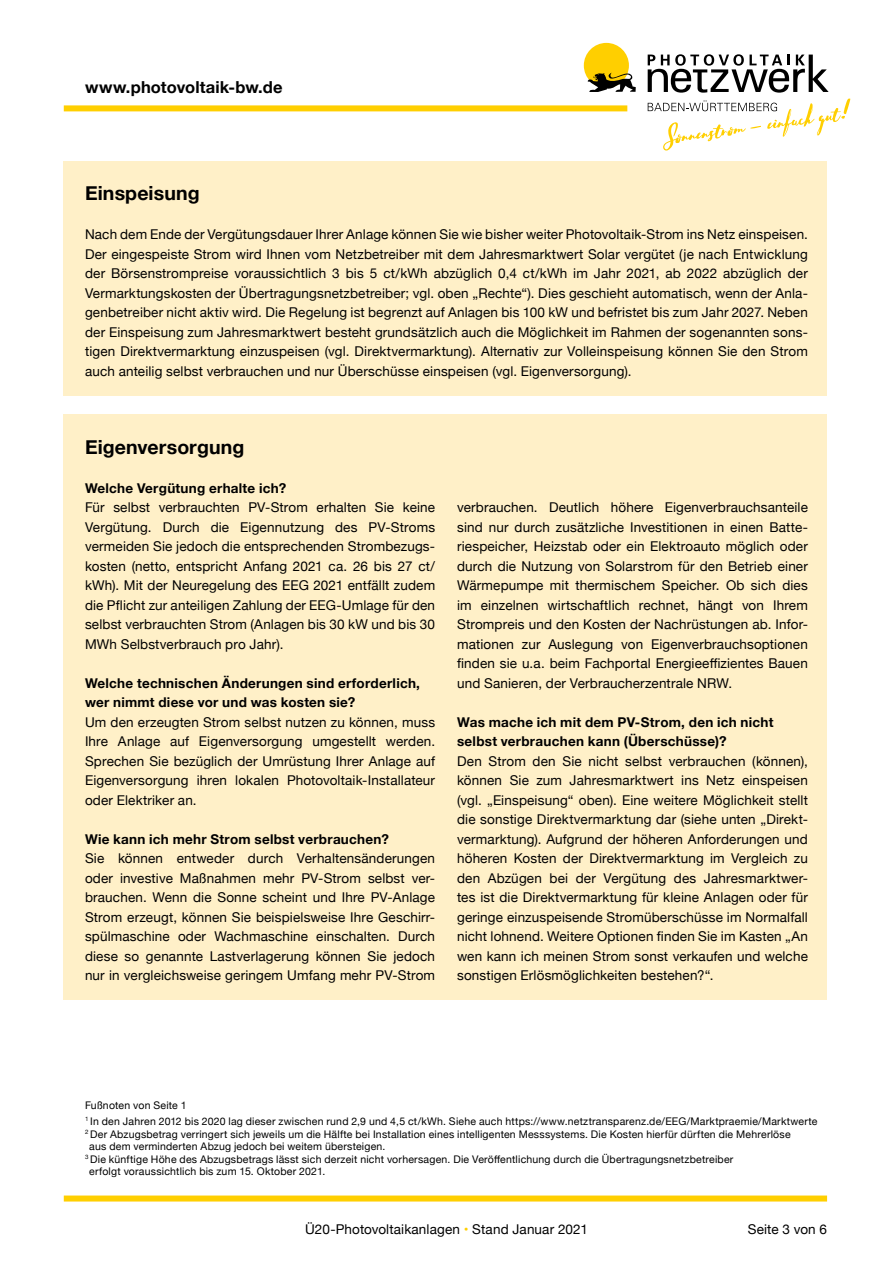
<style>
.page{position:relative;width:893px;height:1263px;background:#fff}
.page>*{position:absolute;margin:0;border:0;box-sizing:border-box;transform-origin:0 0}
.t1{font:700 19.5px "Helvetica Neue";letter-spacing:.005em;color:#000}
.t2{font:700 16.5px "Helvetica Neue";letter-spacing:.005em;color:#000}
.t3{font:13.5px/19.5px "Helvetica Neue";letter-spacing:.01em;color:#000;text-align:justify}
.t4{font:700 13.5px/19.5px "Helvetica Neue";letter-spacing:.02em;color:#000}
.t5{font:10.5px "Helvetica Neue";letter-spacing:.02em;color:#000}
.s1{color:#ffcf00}
</style>
<div class="page">
<div style="left:67px;top:1195px;width:757px;height:6px;background:#ffcf00"></div>
<div style="left:67px;top:105px;width:557px;height:6px;background:#ffcf00"></div>
<div style="left:584px;top:43px;width:45px;height:45px;background:#ffcf00;border-radius:50%"></div>
<svg style="left:588px;top:73px;width:48px;height:19px"></svg>
<svg style="left:648px;top:54px;width:181px;height:39px"></svg>
<svg style="left:648px;top:99px;width:202px;height:52px"></svg>
<div style="left:64px;top:161px;width:763px;height:234px;background:#fff0c8"></div>
<div style="left:64px;top:415px;width:763px;height:585px;background:#fff0c8"></div>
<p class="t2" style="left:85px;top:74px;width:199px">www.photovoltaik-bw.de</p>
<h1 class="t1" style="left:85px;top:178px;width:116px">Einspeisung</h1>
<p class="t3" style="left:85px;top:226px;width:724px">Nach dem Ende der Vergütungsdauer Ihrer Anlage können Sie wie bisher weiter Photovoltaik-Strom ins Netz einspeisen.<br>Der eingespeiste Strom wird Ihnen vom Netzbetreiber mit dem Jahresmarktwert Solar vergütet (je nach Entwicklung der Börsenstrompreise voraussichtlich 3 bis 5 ct/kWh abzüglich 0,4 ct/kWh im Jahr 2021, ab 2022 abzüglich der Vermarktungskosten der Übertragungsnetzbetreiber; vgl. oben „Rechte“). Dies geschieht automatisch, wenn der Anla&shy;genbetreiber nicht aktiv wird. Die Regelung ist begrenzt auf Anlagen bis 100 kW und befristet bis zum Jahr 2027. Neben der Einspeisung zum Jahresmarktwert besteht grundsätzlich auch die Möglichkeit im Rahmen der sogenannten sons&shy;tigen Direktvermarktung einzuspeisen (vgl. Direktvermarktung). Alternativ zur Volleinspeisung können Sie den Strom auch anteilig selbst verbrauchen und nur Überschüsse einspeisen (vgl. Eigenversorgung).</p>
<h1 class="t1" style="left:85px;top:432px;width:161px">Eigenversorgung</h1>
<p class="t4" style="left:85px;top:479px;width:203px">Welche Vergütung erhalte ich?</p>
<p class="t3" style="left:85px;top:499px;width:352px">Für selbst verbrauchten PV-Strom erhalten Sie keine Vergütung. Durch die Eigennutzung des PV-Stroms vermeiden Sie jedoch die entsprechenden Strombezugs&shy;kosten (netto, entspricht Anfang 2021 ca. 26 bis 27 ct/ kWh). Mit der Neuregelung des EEG 2021 entfällt zudem die Pflicht zur anteiligen Zahlung der EEG-Umlage für den selbst verbrauchten Strom (Anlagen bis 30 kW und bis 30<br>MWh Selbstverbrauch pro Jahr).</p>
<p class="t4" style="left:85px;top:674px;width:336px">Welche technischen Änderungen sind erforderlich, wer nimmt diese vor und was kosten sie?</p>
<p class="t3" style="left:85px;top:713px;width:352px">Um den erzeugten Strom selbst nutzen zu können, muss Ihre Anlage auf Eigenversorgung umgestellt werden.<br>Sprechen Sie bezüglich der Umrüstung Ihrer Anlage auf Eigenversorgung ihren lokalen Photovoltaik-Installateur oder Elektriker an.</p>
<p class="t4" style="left:85px;top:829px;width:305px">Wie kann ich mehr Strom selbst verbrauchen?</p>
<p class="t3" style="left:85px;top:849px;width:352px">Sie können entweder durch Verhaltensänderungen oder investive Maßnahmen mehr PV-Strom selbst ver&shy;brauchen. Wenn die Sonne scheint und Ihre PV-Anlage Strom erzeugt, können Sie beispielsweise Ihre Geschirr&shy;spülmaschine oder Wachmaschine einschalten. Durch diese so genannte Lastverlagerung können Sie jedoch nur in vergleichsweise geringem Umfang mehr PV-Strom</p>
<p class="t3" style="left:457px;top:499px;width:352px">verbrauchen. Deutlich höhere Eigenverbrauchsanteile sind nur durch zusätzliche Investitionen in einen Batte&shy;riespeicher, Heizstab oder ein Elektroauto möglich oder durch die Nutzung von Solarstrom für den Betrieb einer Wärmepumpe mit thermischem Speicher. Ob sich dies im einzelnen wirtschaftlich rechnet, hängt von Ihrem Strompreis und den Kosten der Nachrüstungen ab. Infor&shy;mationen zur Auslegung von Eigenverbrauchsoptionen finden sie u.a. beim Fachportal Energieeffizientes Bauen und Sanieren, der Verbraucherzentrale NRW.</p>
<p class="t4" style="left:457px;top:713px;width:318px">Was mache ich mit dem PV-Strom, den ich nicht selbst verbrauchen kann (Überschüsse)?</p>
<p class="t3" style="left:457px;top:752px;width:352px">Den Strom den Sie nicht selbst verbrauchen (können), können Sie zum Jahresmarktwert ins Netz einspeisen (vgl. „Einspeisung“ oben). Eine weitere Möglichkeit stellt die sonstige Direktvermarktung dar (siehe unten „Direkt&shy;vermarktung). Aufgrund der höheren Anforderungen und höheren Kosten der Direktvermarktung im Vergleich zu den Abzügen bei der Vergütung des Jahresmarktwer&shy;tes ist die Direktvermarktung für kleine Anlagen oder für geringe einzuspeisende Stromüberschüsse im Normalfall nicht lohnend. Weitere Optionen finden Sie im Kasten „An wen kann ich meinen Strom sonst verkaufen und welche sonstigen Erlösmöglichkeiten bestehen?“.</p>
<p class="t5" style="left:85px;top:1098px;width:103px">Fußnoten von Seite 1</p>
<p class="t5" style="left:85px;top:1114px;width:734px"><sup>1</sup> In den Jahren 2012 bis 2020 lag dieser zwischen rund 2,9 und 4,5 ct/kWh. Siehe auch https://www.netztransparenz.de/EEG/Marktpraemie/Marktwerte</p>
<p class="t5" style="left:85px;top:1126px;width:707px"><sup>2</sup> Der Abzugsbetrag verringert sich jeweils um die Hälfte bei Installation eines intelligenten Messsystems. Die Kosten hierfür dürften die Mehrerlöse</p>
<p class="t5" style="left:89px;top:1139px;width:298px">aus dem verminderten Abzug jedoch bei weitem übersteigen.</p>
<p class="t5" style="left:85px;top:1151px;width:650px"><sup>3</sup> Die künftige Höhe des Abzugsbetrags lässt sich derzeit nicht vorhersagen. Die Veröffentlichung durch die Übertragungsnetzbetreiber</p>
<p class="t5" style="left:89px;top:1164px;width:238px">erfolgt voraussichtlich bis zum 15. Oktober 2021.</p>
<p class="t3" style="left:305px;top:1220px;width:284px">Ü20-Photovoltaikanlagen <span class="s1">•</span> Stand Januar 2021</p>
<p class="t3" style="left:748px;top:1220px;width:81px">Seite 3 von 6</p>
</div>
